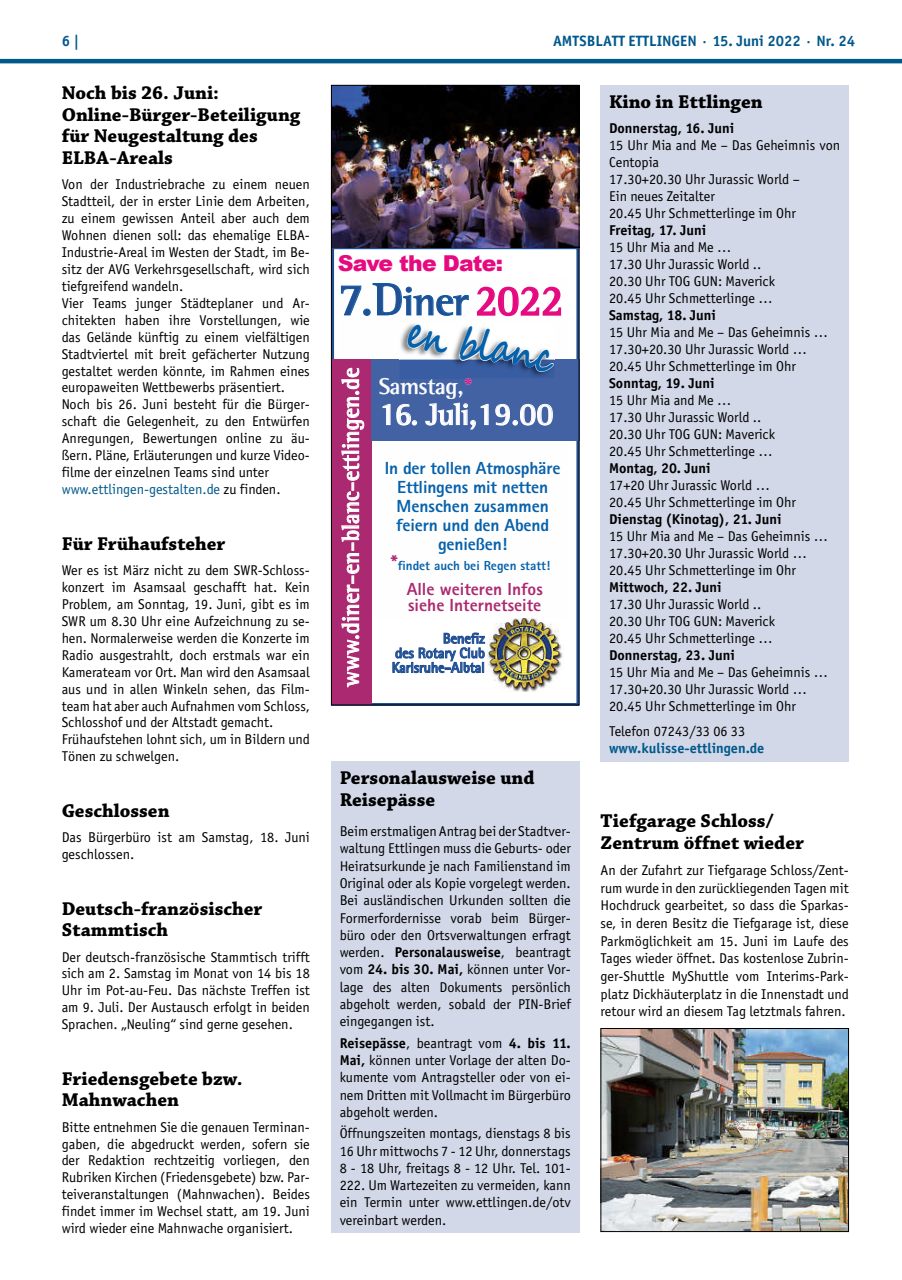
<style>
.page{position:relative;width:902px;height:1280px;background:#fff}
.page>*{position:absolute;margin:0;border:0;box-sizing:border-box;transform-origin:0 0}
.t1{font:700 43.2px "Segoe Script";color:#0661ab;scale:.78 1}
.t2{font:700 40.8px "Rotis Semi Serif Std";color:#204f94}
.t3{font:700 32.1px "Rotis Semi Serif Std";color:#fff}
.t4{font:700 24px "Rotis Semi Serif Std";letter-spacing:.01em;color:#fff;scale:.91 1}
.t5{font:700 23.4px "Rotis Semi Serif Std";letter-spacing:-.01em;color:#fff}
.t6{font:900 21.9px "Arial";letter-spacing:-.03em;color:#e50a7f}
.t7{font:700 19.5px/21.5px "Chaparral Pro";color:#000}
.t8{font:800 17.55px/18.9px "Rotis Sans Serif Std";letter-spacing:-.01em;color:#0661ab;text-align:center}
.t9{font:800 17.55px/16px "Rotis Sans Serif Std";color:#ab2970}
.t10{font:700 15px "Officina Sans";color:#00588b}
.t11{font:700 14.55px/14.5px "Rotis Sans Serif Std";letter-spacing:-.01em;color:#204f94;text-align:justify}
.t12{font:14.25px/17px "Officina Sans";color:#000}
.t13{font:700 14.25px "Officina Sans";color:#000}
.t14{font:700 14.25px "Officina Sans";color:#00588b}
.t15{font:800 13.2px "Rotis Sans Serif Std";color:#0661ab}
.s1{color:#00588b}
.s2{font-size:46.65px}
.s3{font-size:45.15px}
.s4{font-size:43.65px;color:#e50a7f}
.s5{color:#e50a7f}
.s6{font-size:30.6px}
.s7{font-size:21.9px;color:#ab2970}
.s8{font-weight:700}
</style>
<div class="page">
<hr style="left:0;top:59px;width:901px;height:4px;background:#00588b">
<img style="left:487px;top:618px;width:76px;height:74px">
<svg style="left:392px;top:632px;width:93px;height:41px"></svg>
<div style="left:331px;top:359px;width:40px;height:346px;background:#ab2970"></div>
<svg style="left:341px;top:367px;width:23px;height:321px"></svg>
<div style="left:371px;top:360px;width:208px;height:81px;background:#4262a3"></div>
<svg style="left:341px;top:285px;width:20px;height:31px"></svg>
<div style="left:363px;top:309px;width:7px;height:7px;border:1px solid #0661ab;border-radius:50%"></div>
<svg style="left:372px;top:283px;width:97px;height:33px"></svg>
<svg style="left:476px;top:286px;width:85px;height:31px"></svg>
<svg style="left:379px;top:323px;width:175px;height:106px"></svg>
<img style="left:333px;top:87px;width:244px;height:161px">
<div style="left:331px;top:85px;width:248px;height:620px;border:1px solid #000"></div>
<div style="left:331px;top:761px;width:248px;height:472px;background:#d3d8e8"></div>
<div style="left:600px;top:85px;width:248px;height:676px;background:#d3d8e8"></div>
<img style="left:602px;top:1030px;width:244px;height:200px">
<div style="left:600px;top:1028px;width:248px;height:204px;border:1px solid #000"></div>
<p class="t10" style="left:62px;top:32px;width:19px">6 |</p>
<p class="t10" style="left:553px;top:32px;width:303px">AMTSBLATT ETTLINGEN · 15. Juni 2022 · Nr. 24</p>
<h3 class="t7" style="left:62px;top:83px;width:240px">Noch bis 26. Juni:<br>Online-Bürger-Beteiligung für Neugestaltung des<br>ELBA-Areals</h3>
<p class="t12" style="left:62px;top:176px;width:250px">Von der Industriebrache zu einem neuen Stadtteil, der in erster Linie dem Arbeiten, zu einem gewissen Anteil aber auch dem Wohnen dienen soll: das ehemalige ELBA-Industrie-Areal im Westen der Stadt, im Be&shy;sitz der AVG Verkehrsgesellschaft, wird sich tiefgreifend wandeln.<br>Vier Teams junger Städteplaner und Ar&shy;chitekten haben ihre Vorstellungen, wie das Gelände künftig zu einem vielfältigen Stadtviertel mit breit gefächerter Nutzung gestaltet werden könnte, im Rahmen eines europaweiten Wettbewerbs präsentiert.<br>Noch bis 26. Juni besteht für die Bürger&shy;schaft die Gelegenheit, zu den Entwürfen Anregungen, Bewertungen online zu äu&shy;ßern. Pläne, Erläuterungen und kurze Video&shy;filme der einzelnen Teams sind unter <span class="s1">www.ettlingen-gestalten.de</span> zu finden.</p>
<h3 class="t7" style="left:62px;top:533px;width:165px">Für Frühaufsteher</h3>
<p class="t12" style="left:62px;top:562px;width:250px">Wer es ist März nicht zu dem SWR-Schloss&shy;konzert im Asamsaal geschafft hat. Kein Problem, am Sonntag, 19. Juni, gibt es im SWR um 8.30 Uhr eine Aufzeichnung zu se&shy;hen. Normalerweise werden die Konzerte im Radio ausgestrahlt, doch erstmals war ein Kamerateam vor Ort. Man wird den Asamsaal aus und in allen Winkeln sehen, das Film&shy;team hat aber auch Aufnahmen vom Schloss, Schlosshof und der Altstadt gemacht.<br>Frühaufstehen lohnt sich, um in Bildern und Tönen zu schwelgen.</p>
<h3 class="t7" style="left:62px;top:801px;width:109px">Geschlossen</h3>
<p class="t12" style="left:62px;top:829px;width:250px">Das Bürgerbüro ist am Samstag, 18. Juni geschlossen.</p>
<h3 class="t7" style="left:62px;top:898px;width:202px">Deutsch-französischer<br>Stammtisch</h3>
<p class="t12" style="left:62px;top:948px;width:250px;text-align:justify">Der deutsch-französische Stammtisch trifft sich am 2. Samstag im Monat von 14 bis 18<br>Uhr im Pot-au-Feu. Das nächste Treffen ist am 9. Juli. Der Austausch erfolgt in beiden Sprachen. „Neuling“ sind gerne gesehen.</p>
<h3 class="t7" style="left:62px;top:1068px;width:182px">Friedensgebete bzw.<br>Mahnwachen</h3>
<p class="t12" style="left:62px;top:1118px;width:250px;text-align:justify">Bitte entnehmen Sie die genauen Terminan&shy;gaben, die abgedruckt werden, sofern sie der Redaktion rechtzeitig vorliegen, den Rubriken Kirchen (Friedensgebete) bzw. Par&shy;teiveranstaltungen (Mahnwachen). Beides findet immer im Wechsel statt, am 19. Juni wird wieder eine Mahnwache organisiert.</p>
<h3 class="t6" style="left:338px;top:248px;width:167px">Save the Date:</h3>
<h2 class="t2" style="left:338px;top:277px;width:227px"><span class="s2">7</span><span class="s3">.</span><span class="s2">D</span>iner <span class="s4">2022</span></h2>
<h1 class="t1" style="left:413px;top:298px;width:192px;rotate:10deg">en blanc</h1>
<h3 class="t4" style="left:336px;top:687px;width:352px;rotate:-90deg">www.diner-en-blanc-ettlingen.de</h3>
<h3 class="t5" style="left:379px;top:372px;width:96px">Samstag,<span class="s5">*</span></h3>
<h3 class="t3" style="left:379px;top:395px;width:176px">16<span class="s6">. Juli</span>,19.00</h3>
<p class="t8" style="left:384px;top:458px;width:177px">In der tollen Atmosphäre<br>Ettlingens mit netten<br>Menschen zusammen feiern und den Abend genießen!</p>
<p class="t15" style="left:391px;top:558px;width:161px"><span class="s7">*</span>findet auch bei Regen statt!</p>
<p class="t9" style="left:406px;top:580px;width:138px">Alle weiteren Infos siehe Internetseite</p>
<p class="t11" style="left:391px;top:631px;width:95px;text-indent:51px">Benefiz des Rotary Club Karlsruhe-Albtal</p>
<h3 class="t7" style="left:339px;top:768px;width:196px">Personalausweise und<br>Reisepässe</h3>
<p class="t12" style="left:339px;top:823px;width:233px;text-align:justify">Beim erstmaligen Antrag bei der Stadtver&shy;waltung Ettlingen muss die Geburts- oder Heiratsurkunde je nach Familienstand im Original oder als Kopie vorgelegt werden.<br>Bei ausländischen Urkunden sollten die Formerfordernisse vorab beim Bürger&shy;büro oder den Ortsverwaltungen erfragt werden. <span class="s8">Personalausweise</span>, beantragt vom <span class="s8">24. bis 30. Mai,</span> können unter Vor&shy;lage des alten Dokuments persönlich abgeholt werden, sobald der PIN-Brief eingegangen ist.</p>
<p class="t12" style="left:339px;top:1034px;width:233px;text-align:justify"><span class="s8">Reisepässe</span>, beantragt vom <span class="s8">4. bis 11.<br>Mai,</span> können unter Vorlage der alten Do&shy;kumente vom Antragsteller oder von ei&shy;nem Dritten mit Vollmacht im Bürgerbüro abgeholt werden.</p>
<p class="t12" style="left:339px;top:1125px;width:233px;text-align:justify">Öffnungszeiten montags, dienstags 8 bis 16 Uhr mittwochs 7 - 12 Uhr, donnerstags 8 - 18 Uhr, freitags 8 - 12 Uhr. Tel. 101- 222. Um Wartezeiten zu vermeiden, kann ein Termin unter www.ettlingen.de/otv vereinbart werden.</p>
<h3 class="t7" style="left:609px;top:92px;width:155px">Kino in Ettlingen</h3>
<p class="t13" style="left:609px;top:120px;width:126px">Donnerstag, 16. Juni</p>
<p class="t12" style="left:609px;top:137px;width:232px">15 Uhr Mia and Me – Das Geheimnis von<br>Centopia<br>17.30+20.30 Uhr Jurassic World –<br>Ein neues Zeitalter<br>20.45 Uhr Schmetterlinge im Ohr</p>
<p class="t13" style="left:609px;top:222px;width:99px">Freitag, 17. Juni</p>
<p class="t12" style="left:609px;top:239px;width:167px">15 Uhr Mia and Me …<br>17.30 Uhr Jurassic World ..<br>20.30 Uhr TOG GUN: Maverick<br>20.45 Uhr Schmetterlinge …</p>
<p class="t13" style="left:609px;top:306px;width:108px">Samstag, 18. Juni</p>
<p class="t12" style="left:609px;top:324px;width:220px">15 Uhr Mia and Me – Das Geheimnis …<br>17.30+20.30 Uhr Jurassic World …<br>20.45 Uhr Schmetterlinge im Ohr</p>
<p class="t13" style="left:609px;top:374px;width:107px">Sonntag, 19. Juni</p>
<p class="t12" style="left:609px;top:392px;width:167px">15 Uhr Mia and Me …<br>17.30 Uhr Jurassic World ..<br>20.30 Uhr TOG GUN: Maverick<br>20.45 Uhr Schmetterlinge …</p>
<p class="t13" style="left:609px;top:459px;width:103px">Montag, 20. Juni</p>
<p class="t12" style="left:609px;top:477px;width:188px">17+20 Uhr Jurassic World …<br>20.45 Uhr Schmetterlinge im Ohr</p>
<p class="t13" style="left:609px;top:510px;width:174px">Dienstag (Kinotag), 21. Juni</p>
<p class="t12" style="left:609px;top:527px;width:220px">15 Uhr Mia and Me – Das Geheimnis …<br>17.30+20.30 Uhr Jurassic World …<br>20.45 Uhr Schmetterlinge im Ohr</p>
<p class="t13" style="left:609px;top:578px;width:114px">Mittwoch, 22. Juni</p>
<p class="t12" style="left:609px;top:595px;width:167px">17.30 Uhr Jurassic World ..<br>20.30 Uhr TOG GUN: Maverick<br>20.45 Uhr Schmetterlinge …</p>
<p class="t13" style="left:609px;top:646px;width:127px">Donnerstag, 23. Juni</p>
<p class="t12" style="left:609px;top:663px;width:220px">15 Uhr Mia and Me – Das Geheimnis …<br>17.30+20.30 Uhr Jurassic World …<br>20.45 Uhr Schmetterlinge im Ohr</p>
<p class="t12" style="left:609px;top:723px;width:138px">Telefon 07243/33 06 33</p>
<p class="t14" style="left:609px;top:739px;width:157px">www.kulisse-ettlingen.de</p>
<h3 class="t7" style="left:600px;top:810px;width:205px;line-height:22.2px">Tiefgarage Schloss/<br>Zentrum öffnet wieder</h3>
<p class="t12" style="left:600px;top:861px;width:250px;line-height:17.7px;text-align:justify">An der Zufahrt zur Tiefgarage Schloss/Zent&shy;rum wurde in den zurückliegenden Tagen mit Hochdruck gearbeitet, so dass die Sparkas&shy;se, in deren Besitz die Tiefgarage ist, diese Parkmöglichkeit am 15. Juni im Laufe des Tages wieder öffnet. Das kostenlose Zubrin&shy;ger-Shuttle MyShuttle vom Interims-Park&shy;platz Dickhäuterplatz in die Innenstadt und retour wird an diesem Tag letztmals fahren.</p>
</div>
